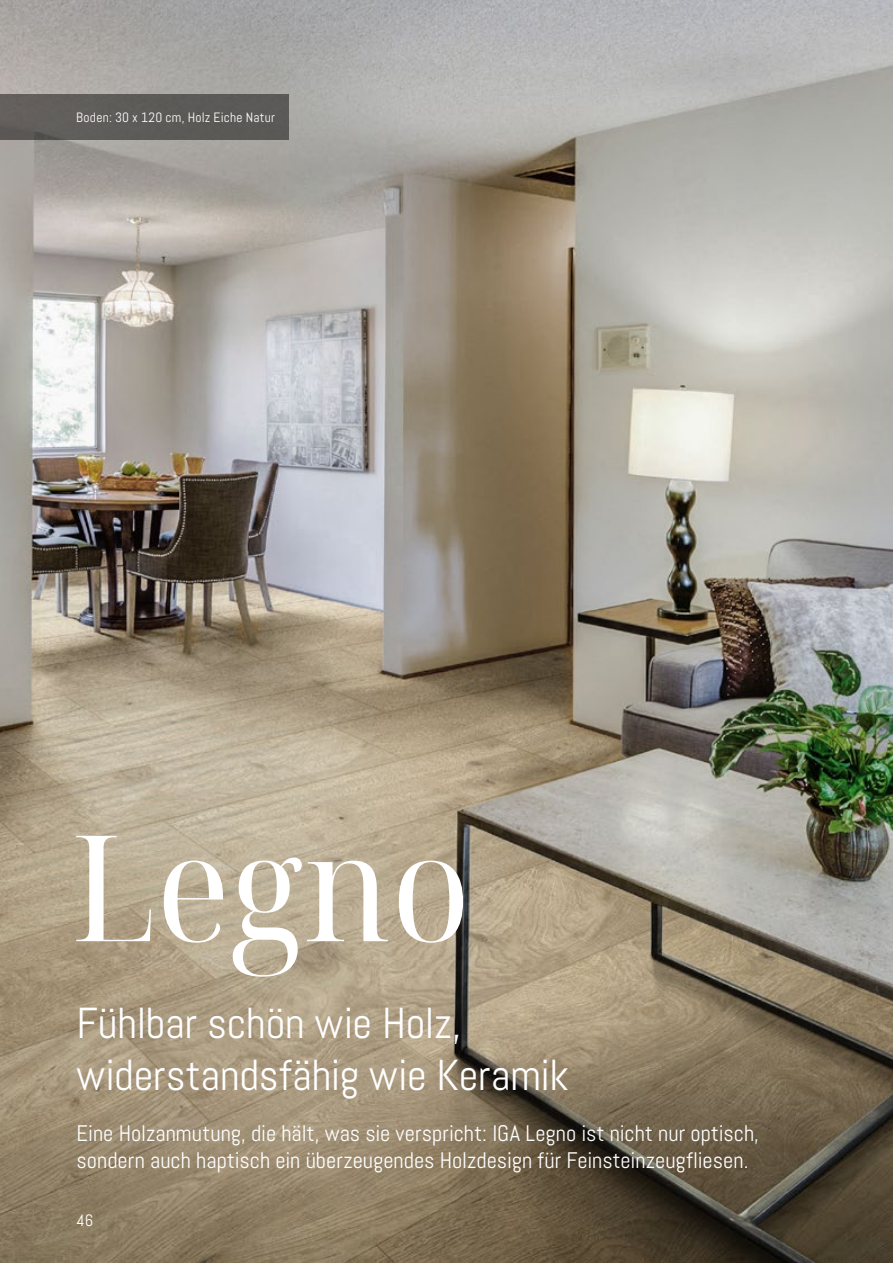
<style>
.page{position:relative;width:893px;height:1263px;background:#fff}
.page>*{position:absolute;margin:0;border:0;box-sizing:border-box;transform-origin:0 0}
.t1{font:semi-condensed 147.6px "Noto Serif Display";color:#fff}
.t2{font:43.35px/51.9px "Abel";letter-spacing:-.005em;color:#fff}
.t3{font:22.5px/27px "Abel";color:#fff}
.t4{font:16.5px "Abel";color:#fff}
.t5{font:13.5px "Abel";letter-spacing:.015em;color:#fff}
</style>
<div class="page">
<img style="left:0;top:0;width:893px;height:1263px">
<div style="left:0;top:94px;width:289px;height:45px;background:#5c5b59"></div>
<p class="t5" style="left:76px;top:109px;width:200px">Boden: 30 x 120 cm, Holz Eiche Natur</p>
<h1 class="t1" style="left:71px;top:786px;width:401px">Legno</h1>
<h2 class="t2" style="left:77px;top:997px;width:494px">Fühlbar schön wie Holz, widerstandsfähig wie Keramik</h2>
<p class="t3" style="left:77px;top:1120px;width:684px">Eine Holzanmutung, die hält, was sie verspricht: IGA Legno ist nicht nur optisch, sondern auch haptisch ein überzeugendes Holzdesign für Feinsteinzeugfliesen.</p>
<p class="t4" style="left:77px;top:1210px;width:18px">46</p>
</div>
